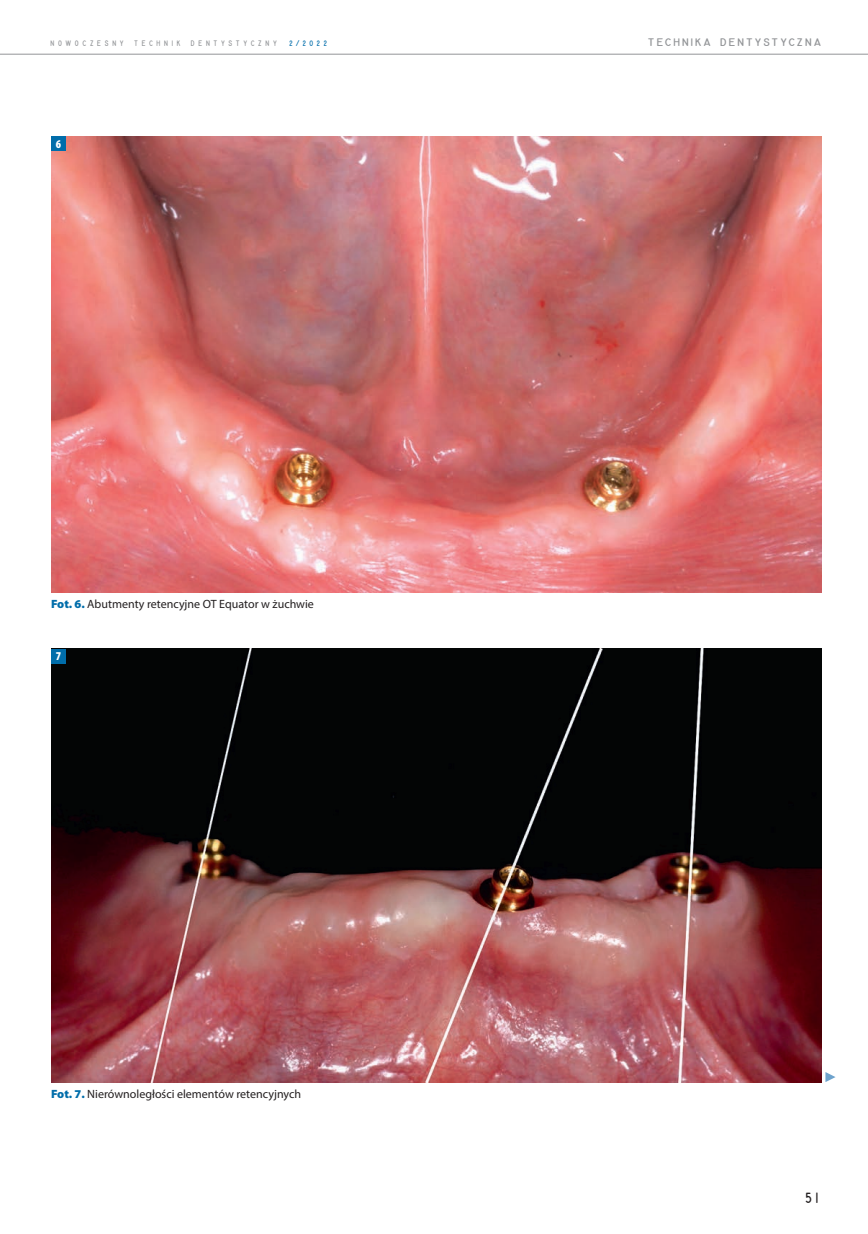
<style>
.page{position:relative;width:868px;height:1234px;background:#fff}
.page>*{position:absolute;margin:0;border:0;box-sizing:border-box;transform-origin:0 0}
.t1{font:15.75px "Gordon URWTCE Con";color:#231f20}
.t2{font:12px "Myriad Pro";color:#231f20}
.t3{font:900 condensed 12px "Myriad Pro";color:#fff}
.t4{font:11.55px "Gordon URWTCE Con";letter-spacing:.145em;color:#939598;scale:1.25 1}
.t5{font:8.4px "Gordon URWTCE Con";letter-spacing:.445em;color:#939598}
.t6{font:8.25px "Gordon URWTCE Con";color:#006daa}
.s1{font-weight:900;color:#006daa}
</style>
<div class="page">
<svg style="left:825px;top:1072px;width:10px;height:9px"></svg>
<hr style="left:0;top:54px;width:867px;height:1px;background:#939598">
<img style="left:51px;top:136px;width:770px;height:456px">
<img style="left:51px;top:648px;width:770px;height:433px">
<div style="left:51px;top:136px;width:14px;height:15px;background:#006daa"></div>
<div style="left:51px;top:648px;width:14px;height:15px;background:#006daa"></div>
<p class="t5" style="left:51px;top:38px;width:228px">NOWOCZESNY TECHNIK DENTYSTYCZNY</p>
<p class="t6" style="left:289px;top:38px;width:40px">2/2022</p>
<p class="t4" style="left:648px;top:36px;width:140px">TECHNIKA DENTYSTYCZNA</p>
<p class="t3" style="left:56px;top:139px;width:7px">6</p>
<p class="t2" style="left:51px;top:599px;width:264px"><span class="s1">Fot. 6.</span> Abutmenty retencyjne OT Equator w żuchwie</p>
<p class="t3" style="left:56px;top:652px;width:7px">7</p>
<p class="t2" style="left:51px;top:1088px;width:251px"><span class="s1">Fot. 7.</span> Nierównoległości elementów retencyjnych</p>
<h1 class="t1" style="left:804px;top:1187px;width:18px">51</h1>
</div>
